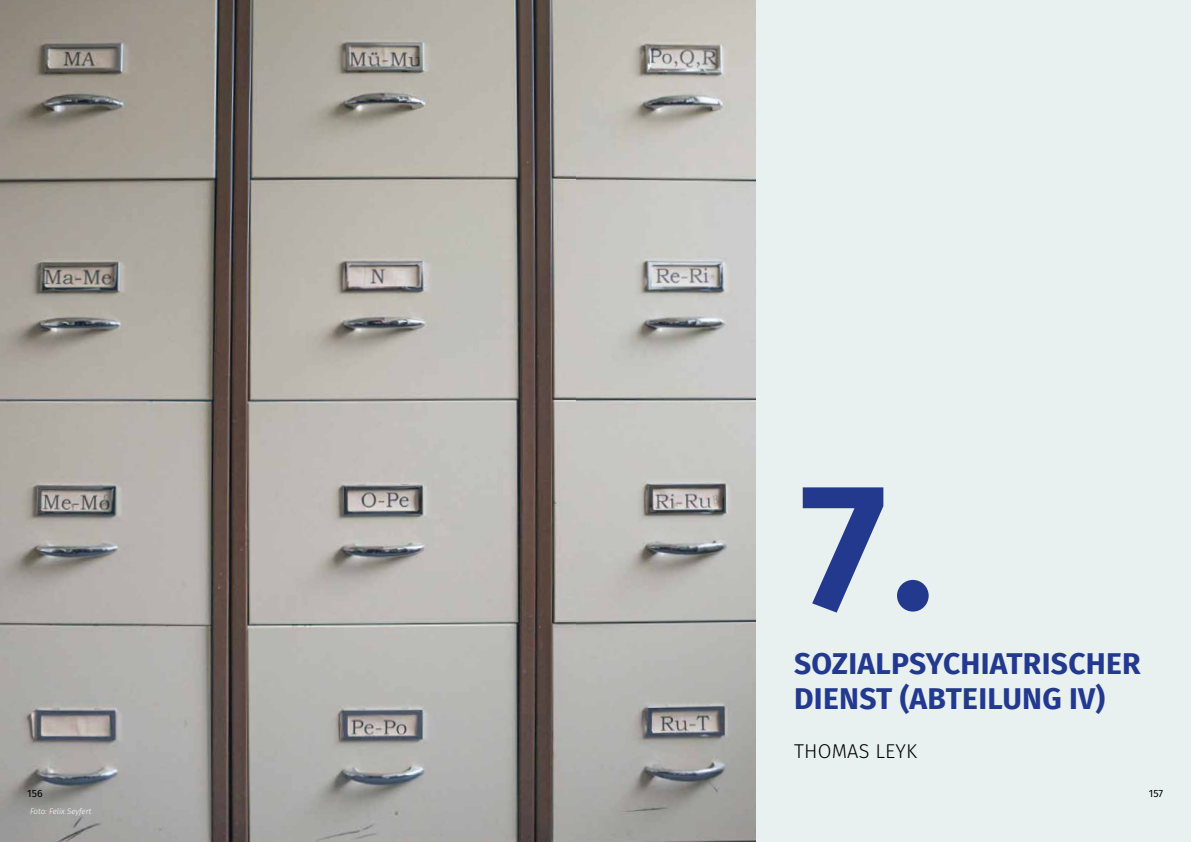
<style>
.page{position:relative;width:1191px;height:842px;background:#fff}
.page>*{position:absolute;margin:0;border:0;box-sizing:border-box;transform-origin:0 0}
.t1{font:700 174.8px "Fira Sans";color:#22398e}
.t2{font:700 30px/35px "Fira Sans";letter-spacing:.01em;color:#22398e}
.t3{font:300 20px "Fira Sans";letter-spacing:.01em;color:#000}
.t4{font:10.5px "Fira Sans";color:#000}
.t5{font:italic 300 8px "Fira Sans";color:#fff}
</style>
<div class="page">
<img style="left:0;top:0;width:576px;height:842px">
<div style="left:755px;top:0;width:436px;height:842px;background:#e8f1f0"></div>
<img style="left:576px;top:0;width:179px;height:842px">
<h1 class="t1" style="left:794px;top:401px;width:141px">7.</h1>
<p class="t2" style="left:794px;top:644px;width:348px">SOZIALPSYCHIATRISCHER<br>DIENST (ABTEILUNG IV)</p>
<p class="t3" style="left:794px;top:737px;width:124px">THOMAS LEYK</p>
<p class="t4" style="left:27px;top:785px;width:17px">156</p>
<p class="t4" style="left:1148px;top:785px;width:16px">157</p>
<p class="t5" style="left:30px;top:805px;width:63px">Foto: Felix Seyfert</p>
</div>
